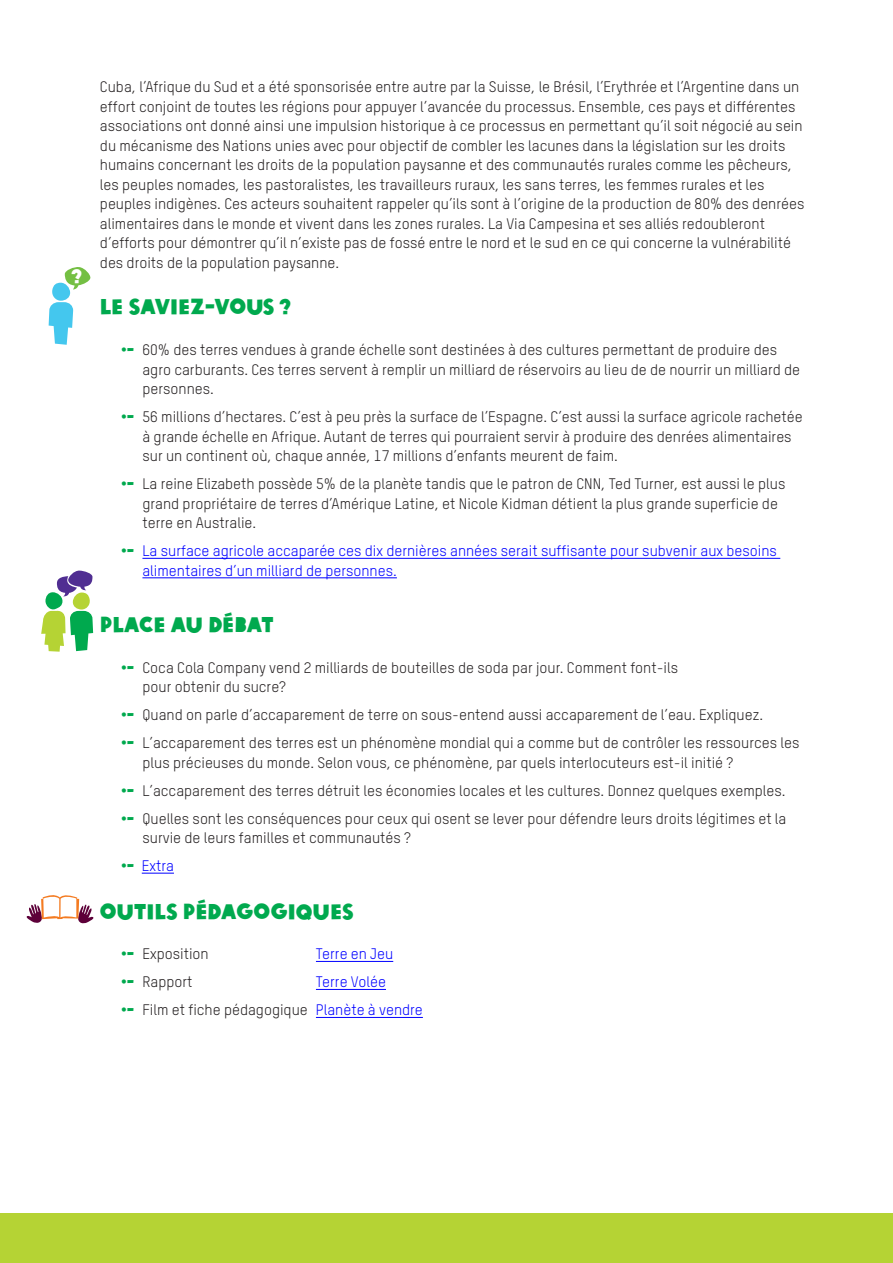
<style>
.page{position:relative;width:893px;height:1263px;background:#fff}
.page>*{position:absolute;margin:0;border:0;box-sizing:border-box;transform-origin:0 0}
.List_Paragraph{font:21px "Oxfam Global Headline";color:#00a94e}
.t1{font:19.2px "Oxfam Global Headline";color:#fff}
.List_Paragraph-2{font:15px/19.5px "Oxfam TSTARPRO";color:#231f20}
.List_Paragraph-3{font:15px/19.5px "Oxfam TSTARPRO";color:#00f}
.s1{font-family:"Oxfam Global Headline";color:#00a94e}
.s2{color:#00f}
</style>
<div class="page">
<div style="left:0;top:1213px;width:893px;height:50px;background:#b5d334"></div>
<hr style="left:142px;top:558px;width:638px;height:1px;background:#00f">
<hr style="left:142px;top:577px;width:255px;height:1px;background:#00f">
<hr style="left:142px;top:873px;width:32px;height:1px;background:#00f">
<hr style="left:316px;top:961px;width:77px;height:1px;background:#00f">
<hr style="left:316px;top:989px;width:70px;height:1px;background:#00f">
<hr style="left:316px;top:1017px;width:107px;height:1px;background:#00f">
<svg style="left:41px;top:570px;width:52px;height:82px"></svg>
<svg style="left:26px;top:895px;width:68px;height:28px"></svg>
<svg style="left:49px;top:267px;width:42px;height:78px"></svg>
<p class="t1" style="left:71px;top:260px;width:12px">?</p>
<p class="List_Paragraph-2" style="left:100px;top:77px;width:706px">Cuba, l’Afrique du Sud et a été sponsorisée entre autre par la Suisse, le Brésil, l’Erythrée et l’Argentine dans un effort conjoint de toutes les régions pour appuyer l’avancée du processus. Ensemble, ces pays et différentes associations ont donné ainsi une impulsion historique à ce processus en permettant qu’il soit négocié au sein du mécanisme des Nations unies avec pour objectif de combler les lacunes dans la législation sur les droits humains concernant les droits de la population paysanne et des communautés rurales comme les pêcheurs, les peuples nomades, les pastoralistes, les travailleurs ruraux, les sans terres, les femmes rurales et les peuples indigènes. Ces acteurs souhaitent rappeler qu’ils sont à l’origine de la production de 80% des denrées alimentaires dans le monde et vivent dans les zones rurales. La Via Campesina et ses alliés redoubleront d’efforts pour démontrer qu’il n’existe pas de fossé entre le nord et le sud en ce qui concerne la vulnérabilité des droits de la population paysanne.</p>
<p class="List_Paragraph" style="left:100px;top:289px;width:193px">LE SAVIEZ-VOUS ?</p>
<p class="List_Paragraph-2" style="left:142px;top:340px;width:659px;text-indent:-21px"><span class="s1">•-</span> 60% des terres vendues à grande échelle sont destinées à des cultures permettant de produire des agro carburants. Ces terres servent à remplir un milliard de réservoirs au lieu de de nourrir un milliard de personnes.</p>
<p class="List_Paragraph-2" style="left:142px;top:407px;width:662px;text-indent:-21px"><span class="s1">•-</span> 56 millions d’hectares. C’est à peu près la surface de l’Espagne. C’est aussi la surface agricole rachetée à grande échelle en Afrique. Autant de terres qui pourraient servir à produire des denrées alimentaires sur un continent où, chaque année, 17 millions d’enfants meurent de faim.</p>
<p class="List_Paragraph-2" style="left:142px;top:474px;width:644px;text-indent:-21px"><span class="s1">•-</span> La reine Elizabeth possède 5% de la planète tandis que le patron de CNN, Ted Turner, est aussi le plus grand propriétaire de terres d’Amérique Latine, et Nicole Kidman détient la plus grande superficie de terre en Australie.</p>
<p class="List_Paragraph-3" style="left:142px;top:541px;width:636px;text-indent:-21px"><span class="s1">•-</span> La surface agricole accaparée ces dix dernières années serait suffisante pour subvenir aux besoins alimentaires d’un milliard de personnes.</p>
<p class="List_Paragraph" style="left:100px;top:606px;width:175px">PLACE AU DÉBAT</p>
<p class="List_Paragraph-2" style="left:142px;top:657px;width:537px;text-indent:-21px"><span class="s1">•-</span> Coca Cola Company vend 2 milliards de bouteilles de soda par jour. Comment font-ils pour obtenir du sucre?</p>
<p class="List_Paragraph-2" style="left:121px;top:705px;width:644px"><span class="s1">•-</span> Quand on parle d’accaparement de terre on sous-entend aussi accaparement de l’eau. Expliquez.</p>
<p class="List_Paragraph-2" style="left:142px;top:733px;width:659px;text-indent:-21px"><span class="s1">•-</span> L’accaparement des terres est un phénomène mondial qui a comme but de contrôler les ressources les plus précieuses du monde. Selon vous, ce phénomène, par quels interlocuteurs est-il initié ?</p>
<p class="List_Paragraph-2" style="left:121px;top:780px;width:666px"><span class="s1">•-</span> L’accaparement des terres détruit les économies locales et les cultures. Donnez quelques exemples.</p>
<p class="List_Paragraph-2" style="left:142px;top:808px;width:645px;text-indent:-21px"><span class="s1">•-</span> Quelles sont les conséquences pour ceux qui osent se lever pour défendre leurs droits légitimes et la survie de leurs familles et communautés ?</p>
<p class="List_Paragraph-3" style="left:121px;top:856px;width:54px"><span class="s1">•-</span> Extra</p>
<p class="List_Paragraph" style="left:100px;top:893px;width:255px">OUTILS PÉDAGOGIQUES</p>
<p class="List_Paragraph-2" style="left:121px;top:944px;width:89px"><span class="s1">•-</span> Exposition</p>
<p class="List_Paragraph-3" style="left:316px;top:944px;width:79px">Terre en Jeu</p>
<p class="List_Paragraph-2" style="left:121px;top:972px;width:73px"><span class="s1">•-</span> Rapport</p>
<p class="List_Paragraph-3" style="left:316px;top:972px;width:72px">Terre Volée</p>
<p class="List_Paragraph-2" style="left:121px;top:1000px;width:303px"><span class="s1">•-</span> Film et fiche pédagogique <span class="s2">Planète à vendre</span></p>
</div>
